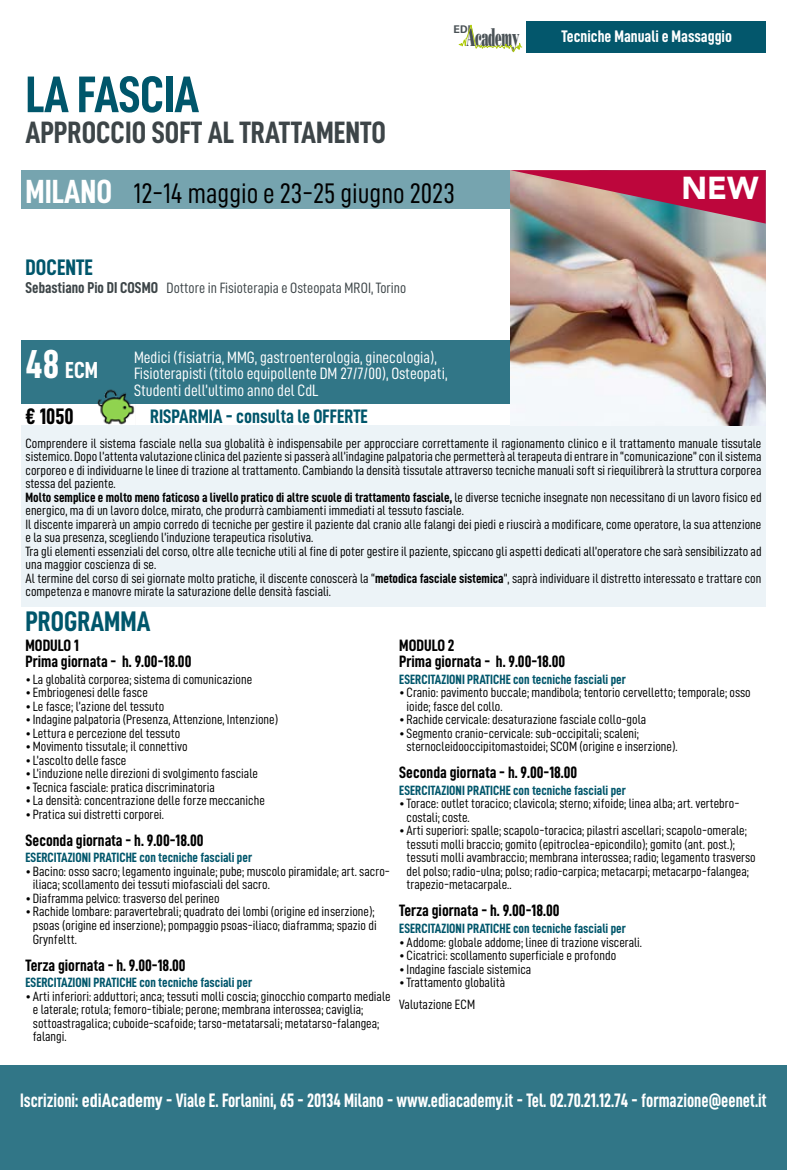
<style>
.page{position:relative;width:787px;height:1170px;background:#fff}
.page>*{position:absolute;margin:0;border:0;box-sizing:border-box;transform-origin:0 0}
.t1{font:51.6px "D DIN Condensed Bold";letter-spacing:-.01em;color:#00566b}
.t2{font:900 31.5px "Avenir LT Std";color:#fff}
.t3{font:30.9px "D DIN Condensed Bold";color:#3d4548}
.t4{font:28.35px "D DIN Condensed";color:#000}
.t5{font:28.35px "D DIN Condensed Bold";color:#00566b}
.t6{font:25.35px "Bodoni Std Poster";letter-spacing:-.03em;color:#4a5256;scale:.43 1}
.t7{font:23.25px "D DIN Condensed Bold";color:#fff}
.t8{font:22.5px "D DIN Condensed Bold";color:#00566b}
.t9{font:22.5px "D DIN Condensed Bold";color:#000}
.t10{font:19.5px "D DIN Condensed Bold";color:#fff;scale:.9 1}
.t11{font:19.5px "D DIN Condensed Bold";color:#00566b}
.t12{font:16.8px "D DIN Condensed Bold";color:#fff}
.t13{font:16.5px/16.5px "D DIN Condensed Bold";color:#000}
.t14{font:16.5px/16.5px "D DIN Condensed";color:#fff}
.t15{font:15px "D DIN Condensed";color:#3d4548}
.t16{font:13.5px/13.5px "D DIN Condensed";color:#000}
.t17{font:13.5px "D DIN Condensed Bold";color:#00566b}
.t18{font:13.5px "D DIN Condensed Bold";color:#000}
.t19{font:700 10.65px "Univers LT Std";color:#4a5256}
.s1{font-family:"D DIN Condensed Bold";font-size:33.6px;color:#fff}
.s2{font-family:"D DIN Condensed Bold";font-size:15.75px}
.s3{font-size:40.5px}
.s4{font-family:"D DIN Condensed"}
.s5{font-family:"D DIN Condensed Bold"}
</style>
<div class="page">
<div style="left:526px;top:21px;width:239px;height:31px;background:#00566b"></div>
<svg style="left:458px;top:24px;width:64px;height:28px"></svg>
<div style="left:21px;top:340px;width:489px;height:64px;background:#317687"></div>
<div style="left:0;top:1064px;width:787px;height:105px;background:#317687"></div>
<div style="left:21px;top:170px;width:489px;height:38px;background:#76a4af"></div>
<img style="left:97px;top:389px;width:38px;height:36px">
<div style="left:21px;top:425px;width:744px;height:182px;background:#ecf3f7"></div>
<img style="left:510px;top:223px;width:255px;height:202px">
<svg style="left:510px;top:170px;width:255px;height:53px;background:#b15268"></svg>
<h1 class="t1" style="left:26px;top:66px;width:175px">LA FASCIA</h1>
<h3 class="t3" style="left:26px;top:115px;width:362px">APPROCCIO SOFT AL TRATTAMENTO</h3>
<p class="t19" style="left:453px;top:23px;width:19px">EDI</p>
<h3 class="t6" style="left:466px;top:21px;width:126px">Academy</h3>
<p class="t12" style="left:561px;top:27px;width:172px">Tecniche Manuali e Massaggio</p>
<h3 class="t4" style="left:26px;top:178px;width:431px"><span class="s1">MILANO</span> 12-14 maggio e 23-25 giugno 2023</h3>
<h3 class="t8" style="left:26px;top:254px;width:69px">DOCENTE</h3>
<p class="t15" style="left:26px;top:279px;width:382px"><span class="s2">Sebastiano Pio DI COSMO</span> Dottore in Fisioterapia e Osteopata MROI, Torino</p>
<h3 class="t7" style="left:26px;top:357px;width:74px"><span class="s3">48</span> ECM</h3>
<p class="t14" style="left:134px;top:348px;width:315px">Medici (fisiatria, MMG, gastroenterologia, ginecologia),<br>Fisioterapisti (titolo equipollente DM 27/7/00), Osteopati,<br>Studenti dell’ultimo anno del CdL</p>
<h2 class="t2" style="left:681px;top:169px;width:79px">NEW</h2>
<h3 class="t9" style="left:26px;top:403px;width:50px">€ 1050</h3>
<h3 class="t11" style="left:150px;top:405px;width:219px">RISPARMIA - consulta le OFFERTE</h3>
<p class="t16" style="left:26px;top:436px;width:737px;text-align:justify">Comprendere il sistema fasciale nella sua globalità è indispensabile per approcciare correttamente il ragionamento clinico e il trattamento manuale tissutale sistemico. Dopo l’attenta valutazione clinica del paziente si passerà all’indagine palpatoria che permetterà al terapeuta di entrare in “comunicazione” con il sistema corporeo e di individuarne le linee di trazione al trattamento. Cambiando la densità tissutale attraverso tecniche manuali soft si riequilibrerà la struttura corporea stessa del paziente.</p>
<p class="t18" style="left:26px;top:489px;width:737px">Molto semplice e molto meno faticoso a livello pratico di altre scuole di trattamento fasciale, <span class="s4">le diverse tecniche insegnate non necessitano di un lavoro fisico ed</span></p>
<p class="t16" style="left:26px;top:503px;width:737px">energico, ma di un lavoro dolce, mirato, che produrrà cambiamenti immediati al tessuto fasciale.<br>Il discente imparerà un ampio corredo di tecniche per gestire il paziente dal cranio alle falangi dei piedi e riuscirà a modificare, come operatore, la sua attenzione e la sua presenza, scegliendo l’induzione terapeutica risolutiva.<br>Tra gli elementi essenziali del corso, oltre alle tecniche utili al fine di poter gestire il paziente, spiccano gli aspetti dedicati all’operatore che sarà sensibilizzato ad una maggior coscienza di se.<br>Al termine del corso di sei giornate molto pratiche, il discente conoscerà la “<span class="s5">metodica fasciale sistemica</span>”, saprà individuare il distretto interessato e trattare con competenza e manovre mirate la saturazione delle densità fasciali.</p>
<h3 class="t5" style="left:26px;top:605px;width:126px">PROGRAMMA</h3>
<p class="t13" style="left:26px;top:636px;width:167px">MODULO 1<br>Prima giornata - h. 9.00-18.00</p>
<p class="t16" style="left:26px;top:672px;width:228px">• La globalità corporea; sistema di comunicazione</p>
<p class="t16" style="left:26px;top:685px;width:124px">• Embriogenesi delle fasce</p>
<p class="t16" style="left:26px;top:699px;width:140px">• Le fasce; l’azione del tessuto</p>
<p class="t16" style="left:26px;top:712px;width:254px">• Indagine palpatoria (Presenza, Attenzione, Intenzione)</p>
<p class="t16" style="left:26px;top:726px;width:156px">• Lettura e percezione del tessuto</p>
<p class="t16" style="left:26px;top:739px;width:164px">•Movimento tissutale; il connettivo</p>
<p class="t16" style="left:26px;top:753px;width:102px">• L’ascolto delle fasce</p>
<p class="t16" style="left:26px;top:766px;width:234px">• L’induzione nelle direzioni di svolgimento fasciale</p>
<p class="t16" style="left:26px;top:780px;width:191px">• Tecnica fasciale: pratica discriminatoria</p>
<p class="t16" style="left:26px;top:793px;width:241px">• La densità: concentrazione delle forze meccaniche</p>
<p class="t16" style="left:26px;top:807px;width:140px">• Pratica sui distretti corporei.</p>
<p class="t13" style="left:26px;top:831px;width:179px">Seconda giornata - h. 9.00-18.00</p>
<p class="t17" style="left:26px;top:850px;width:228px">ESERCITAZIONI PRATICHE con tecniche fasciali per</p>
<p class="t16" style="left:33px;top:864px;width:358px;text-indent:-7px">• Bacino: osso sacro; legamento inguinale; pube; muscolo piramidale; art. sacro&shy;iliaca; scollamento dei tessuti miofasciali del sacro.</p>
<p class="t16" style="left:26px;top:891px;width:195px">• Diaframma pelvico: trasverso del perineo</p>
<p class="t16" style="left:33px;top:904px;width:345px;text-indent:-7px">• Rachide lombare: paravertebrali; quadrato dei lombi (origine ed inserzione); psoas (origine ed inserzione); pompaggio psoas-iliaco; diaframma; spazio di<br>Grynfeltt.</p>
<p class="t13" style="left:26px;top:956px;width:162px">Terza giornata - h. 9.00-18.00</p>
<p class="t17" style="left:26px;top:974px;width:228px">ESERCITAZIONI PRATICHE con tecniche fasciali per</p>
<p class="t16" style="left:33px;top:988px;width:359px;text-indent:-7px">• Arti inferiori: adduttori; anca; tessuti molli coscia; ginocchio comparto mediale e laterale; rotula; femoro-tibiale; perone; membrana interossea; caviglia; sottoastragalica; cuboide-scafoide; tarso-metatarsali; metatarso-falangea; falangi.</p>
<p class="t13" style="left:399px;top:636px;width:167px">MODULO 2<br>Prima giornata - h. 9.00-18.00</p>
<p class="t17" style="left:399px;top:671px;width:228px">ESERCITAZIONI PRATICHE con tecniche fasciali per</p>
<p class="t16" style="left:406px;top:685px;width:346px;text-indent:-7px">• Cranio: pavimento buccale; mandibola; tentorio cervelletto; temporale; osso ioide; fasce del collo.</p>
<p class="t16" style="left:399px;top:712px;width:248px">• Rachide cervicale: desaturazione fasciale collo-gola</p>
<p class="t16" style="left:406px;top:726px;width:272px;text-indent:-7px">• Segmento cranio-cervicale: sub-occipitali; scaleni; sternocleidooccipitomastoidei; SCOM (origine e inserzione).</p>
<p class="t13" style="left:399px;top:764px;width:179px">Seconda giornata - h. 9.00-18.00</p>
<p class="t17" style="left:399px;top:782px;width:228px">ESERCITAZIONI PRATICHE con tecniche fasciali per</p>
<p class="t16" style="left:406px;top:796px;width:334px;text-indent:-7px">• Torace: outlet toracico; clavicola; sterno; xifoide; linea alba; art. vertebro&shy;costali; coste.</p>
<p class="t16" style="left:406px;top:823px;width:351px;text-indent:-7px">• Arti superiori: spalle; scapolo-toracica; pilastri ascellari; scapolo-omerale; tessuti molli braccio; gomito (epitroclea-epicondilo); gomito (ant. post.); tessuti molli avambraccio; membrana interossea; radio; legamento trasverso del polso; radio-ulna; polso; radio-carpica; metacarpi; metacarpo-falangea; trapezio-metacarpale..</p>
<p class="t13" style="left:399px;top:902px;width:162px">Terza giornata - h. 9.00-18.00</p>
<p class="t17" style="left:399px;top:920px;width:228px">ESERCITAZIONI PRATICHE con tecniche fasciali per</p>
<p class="t16" style="left:399px;top:934px;width:244px">• Addome: globale addome; linee di trazione viscerali.</p>
<p class="t16" style="left:399px;top:948px;width:218px">• Cicatrici: scollamento superficiale e profondo</p>
<p class="t16" style="left:399px;top:961px;width:133px">• Indagine fasciale sistemica</p>
<p class="t16" style="left:399px;top:971px;width:107px;line-height:22px">• Trattamento globalità<br>Valutazione ECM</p>
<h3 class="t10" style="left:20px;top:1089px;width:831px">Iscrizioni: ediAcademy - Viale E. Forlanini, 65 - 20134 Milano - www.ediacademy.it - Tel. 02.70.21.12.74 - formazione@eenet.it</h3>
</div>
